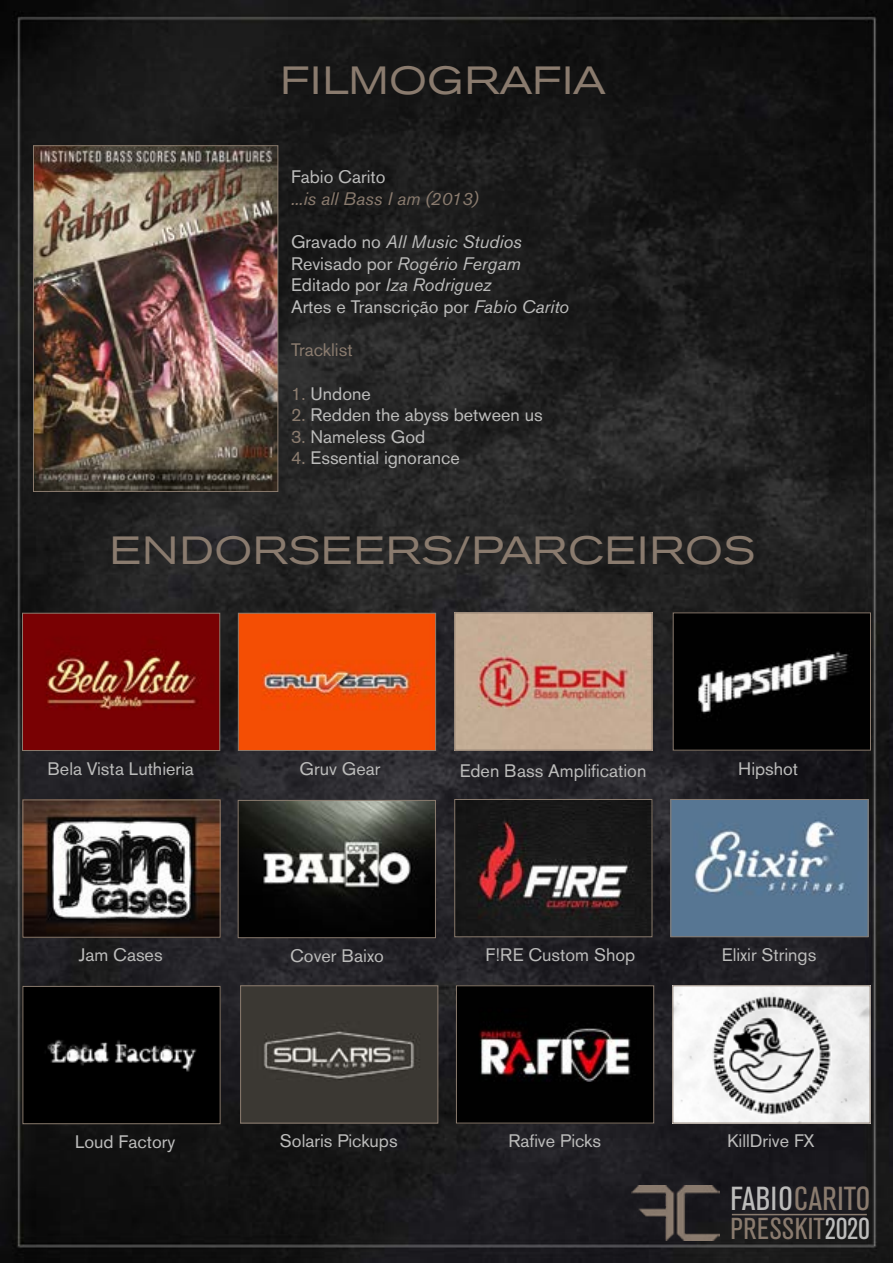
<style>
.page{position:relative;width:893px;height:1263px;background:#fff}
.page>*{position:absolute;margin:0;border:0;box-sizing:border-box;transform-origin:0 0}
.t1{font:expanded 39px "Akzidenz Grotesk Pro";letter-spacing:.02em;color:#8a7b6e}
.t2{font:condensed 33px "Akzidenz Grotesk Pro";letter-spacing:.02em;color:#8a7b6e}
.t3{font:condensed 30px "Akzidenz Grotesk Pro";letter-spacing:.02em;color:#8a7b6e}
.t4{font:18px "Akzidenz Grotesk Pro";color:#bcbcbb}
.t5{font:italic 18px/21.6px "Akzidenz Grotesk Pro";color:#bcbcbb}
.t6{font:italic 18px "Akzidenz Grotesk Pro";color:#8a7b6e}
.t7{font:18px "Akzidenz Grotesk Pro";color:#8a7b6e}
.s1{font-style:normal}
.s2{color:#8a7b6e}
.s3{color:#bcbcbb}
</style>
<div class="page">
<img style="left:0;top:0;width:893px;height:1263px">
<img style="left:631px;top:1185px;width:89px;height:55px">
<hr style="left:732px;top:1214px;width:135px;height:1px;background:#8a7b6e">
<img style="left:35px;top:147px;width:241px;height:343px">
<div style="left:33px;top:145px;width:245px;height:347px;border:1px solid #8a7b6e"></div>
<img style="left:24px;top:615px;width:194px;height:134px">
<div style="left:22px;top:613px;width:198px;height:138px;border:1px solid #8a7b6e"></div>
<img style="left:456px;top:614px;width:194px;height:134px">
<div style="left:454px;top:612px;width:198px;height:138px;border:1px solid #8a7b6e"></div>
<img style="left:675px;top:614px;width:194px;height:134px">
<div style="left:673px;top:612px;width:198px;height:138px;border:1px solid #8a7b6e"></div>
<img style="left:242px;top:987px;width:194px;height:134px">
<div style="left:240px;top:985px;width:198px;height:138px;border:1px solid #8a7b6e"></div>
<img style="left:458px;top:987px;width:194px;height:134px">
<div style="left:456px;top:985px;width:198px;height:138px;border:1px solid #8a7b6e"></div>
<img style="left:674px;top:987px;width:194px;height:134px">
<div style="left:672px;top:985px;width:198px;height:138px;border:1px solid #8a7b6e"></div>
<img style="left:24px;top:988px;width:195px;height:134px">
<div style="left:22px;top:986px;width:199px;height:138px;border:1px solid #8a7b6e"></div>
<img style="left:456px;top:801px;width:194px;height:134px">
<div style="left:454px;top:799px;width:198px;height:138px;border:1px solid #8a7b6e"></div>
<img style="left:672px;top:801px;width:194px;height:134px">
<div style="left:670px;top:799px;width:198px;height:138px;border:1px solid #8a7b6e"></div>
<img style="left:240px;top:615px;width:194px;height:134px">
<div style="left:238px;top:613px;width:198px;height:138px;border:1px solid #8a7b6e"></div>
<img style="left:240px;top:802px;width:194px;height:134px">
<div style="left:238px;top:800px;width:198px;height:138px;border:1px solid #8a7b6e"></div>
<img style="left:24px;top:801px;width:195px;height:135px">
<div style="left:22px;top:799px;width:199px;height:139px;border:1px solid #8a7b6e"></div>
<h1 class="t1" style="left:280px;top:55px;width:327px">FILMOGRAFIA</h1>
<p class="t4" style="left:291px;top:165px;width:96px">Fabio Carito</p>
<p class="t6" style="left:291px;top:187px;width:189px">...is all Bass I am (2013)</p>
<p class="t5" style="left:291px;top:231px;width:279px"><span class="s1">Gravado no</span> All Music Studios<br><span class="s1">Revisado por</span> Rogério Fergam<br><span class="s1">Editado por</span> Iza Rodriguez<br><span class="s1">Artes e Transcrição por</span> Fabio Carito</p>
<p class="t7" style="left:291px;top:338px;width:63px">Tracklist</p>
<p class="t4" style="left:291px;top:381px;width:81px"><span class="s2">1.</span> Undone</p>
<p class="t4" style="left:291px;top:403px;width:253px"><span class="s2">2.</span> Redden the abyss between us</p>
<p class="t4" style="left:291px;top:425px;width:136px"><span class="s2">3.</span> Nameless God</p>
<p class="t4" style="left:291px;top:446px;width:170px"><span class="s2">4.</span> Essential ignorance</p>
<h1 class="t1" style="left:110px;top:525px;width:647px">ENDORSEERS/PARCEIROS</h1>
<p class="t4" style="left:48px;top:757px;width:148px">Bela Vista Luthieria</p>
<p class="t4" style="left:79px;top:943px;width:85px">Jam Cases</p>
<p class="t4" style="left:300px;top:757px;width:83px">Gruv Gear</p>
<p class="t4" style="left:290px;top:944px;width:95px">Cover Baixo</p>
<p class="t4" style="left:460px;top:758px;width:188px">Eden Bass Amplification</p>
<p class="t4" style="left:738px;top:757px;width:61px">Hipshot</p>
<p class="t4" style="left:485px;top:943px;width:151px">F!RE Custom Shop</p>
<p class="t4" style="left:722px;top:943px;width:96px">Elixir Strings</p>
<p class="t4" style="left:75px;top:1130px;width:102px">Loud Factory</p>
<p class="t4" style="left:280px;top:1129px;width:119px">Solaris Pickups</p>
<p class="t4" style="left:508px;top:1129px;width:94px">Rafive Picks</p>
<p class="t4" style="left:727px;top:1129px;width:89px">KillDrive FX</p>
<h2 class="t2" style="left:730px;top:1177px;width:141px"><span class="s3">FABIO</span>CARITO</h2>
<h3 class="t3" style="left:730px;top:1209px;width:141px">PRESSKIT<span class="s3">2020</span></h3>
</div>
